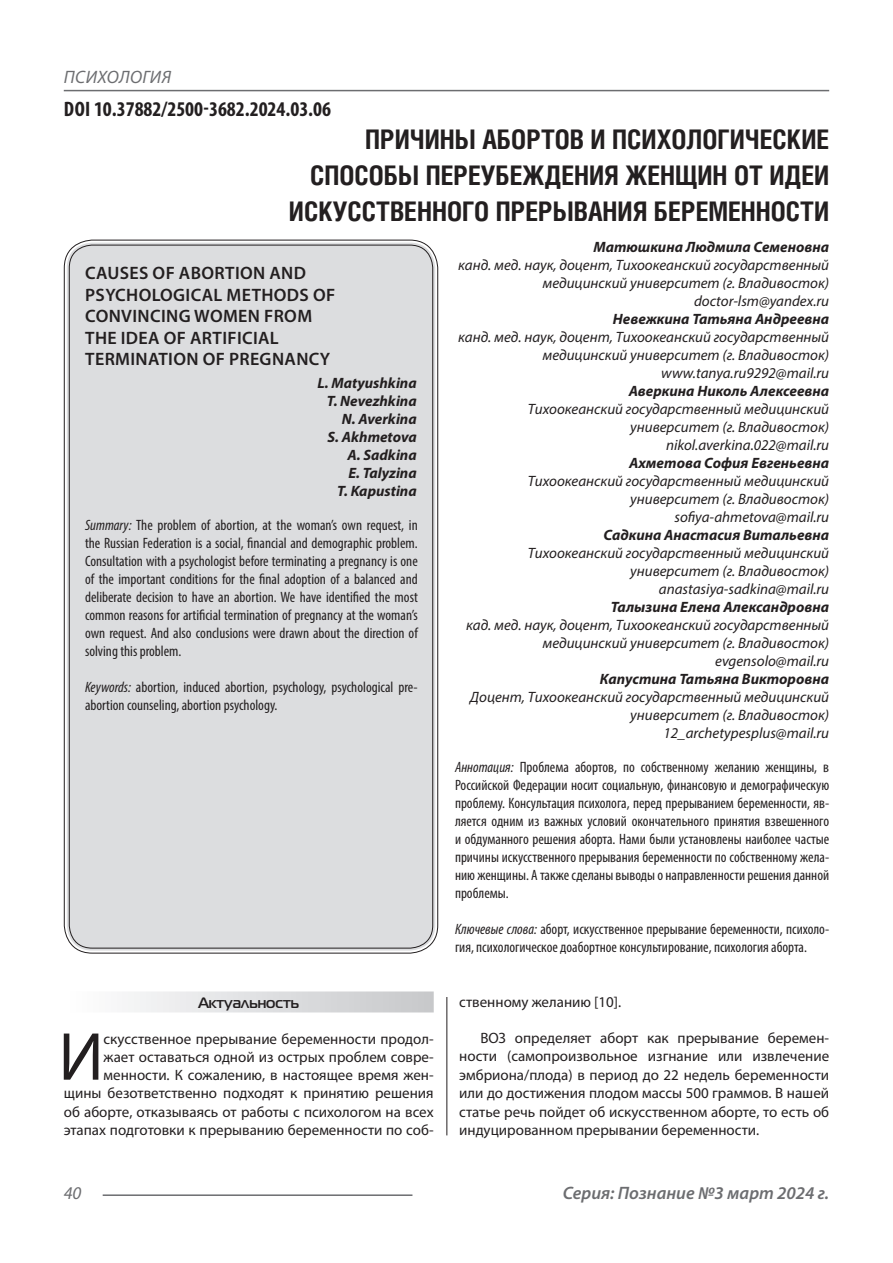
<style>
.page{position:relative;width:893px;height:1263px;background:#fff}
.page>*{position:absolute;margin:0;border:0;box-sizing:border-box;transform-origin:0 0}
.Статья_текст_первый{font:68.4px "Myriad Pro";color:#231f20}
.Статья_название{font:700 27px "Helios Cond C";color:#231f20}
.ДОИ{font:700 condensed 21px "Myriad Pro";color:#231f20}
.Статья_название_англ{font:600 18px/21.6px "Myriad Pro";letter-spacing:.02em;color:#231f20}
.t1{font:italic 600 18px "Myriad Pro";color:#6c6d70}
.t2{font:italic 18px "Myriad Pro";letter-spacing:.02em;color:#6c6d70}
.Статья_автор_инфо{font:italic 15px/18px "Myriad Pro";color:#231f20;text-align:right}
.Статья_аннотация_тек{font:condensed 15px/18px "Myriad Pro";color:#231f20;text-align:justify}
.Статья_аннотация_анг{font:condensed 15px/18px "Myriad Pro";color:#231f20;text-align:justify}
.Статья_текст_первый-2{font:15px/18.3px "Myriad Pro";color:#231f20;text-align:right}
.Статья_текст{font:15px/18.5px "Myriad Pro";color:#231f20;text-align:justify}
.Статья_автор_фио_рус{font:italic 700 15px "Myriad Pro";color:#231f20}
.Статья_автор_англ{font:italic 700 15px "Myriad Pro";color:#231f20}
.Статья_подзаголовок{font:700 15px "Magistral C";color:#231f20}
.s1{font-style:italic}
</style>
<div class="page">
<hr style="left:446px;top:128px;width:1px;height:1007px;background:#231f20">
<hr style="left:103px;top:1194px;width:309px;height:2px;background:#6c6d70">
<hr style="left:64px;top:90px;width:765px;height:1px;background:#6c6d70">
<div style="left:67px;top:243px;width:368px;height:708px;background:#dcdddf;border-radius:26px"></div>
<div style="left:64px;top:991px;width:370px;height:21px;background:linear-gradient(to right,#fefeff,#c6c8ca)"></div>
<p class="t2" style="left:64px;top:66px;width:109px">ПСИХОЛОГИЯ</p>
<p class="ДОИ" style="left:64px;top:96px;width:269px">DOI 10.37882/2500-3682.2024.03.06</p>
<p class="Статья_название" style="left:365px;top:124px;width:466px">ПРИЧИНЫ АБОРТОВ И ПСИХОЛОГИЧЕСКИЕ</p>
<p class="Статья_название" style="left:310px;top:160px;width:521px">СПОСОБЫ ПЕРЕУБЕЖДЕНИЯ ЖЕНЩИН ОТ ИДЕИ</p>
<p class="Статья_название" style="left:289px;top:196px;width:542px">ИСКУССТВЕННОГО ПРЕРЫВАНИЯ БЕРЕМЕННОСТИ</p>
<p class="Статья_автор_фио_рус" style="left:593px;top:237px;width:237px">Матюшкина Людмила Семеновна</p>
<p class="Статья_автор_инфо" style="left:458px;top:256px;width:372px">канд. мед. наук, доцент, Тихоокеанский государственный медицинский университет (г. Владивосток)</p>
<p class="Статья_автор_инфо" style="left:694px;top:292px;width:137px">doctor-lsm@yandex.ru</p>
<p class="Статья_автор_фио_рус" style="left:613px;top:309px;width:218px">Невежкина Татьяна Андреевна</p>
<p class="Статья_автор_инфо" style="left:458px;top:328px;width:372px">канд. мед. наук, доцент, Тихоокеанский государственный медицинский университет (г. Владивосток)</p>
<p class="Статья_автор_инфо" style="left:661px;top:364px;width:170px">www.tanya.ru9292@mail.ru</p>
<p class="Статья_автор_фио_рус" style="left:629px;top:381px;width:202px">Аверкина Николь Алексеевна</p>
<p class="Статья_автор_инфо" style="left:528px;top:400px;width:303px">Тихоокеанский государственный медицинский университет (г. Владивосток)</p>
<p class="Статья_автор_инфо" style="left:666px;top:436px;width:165px">nikol.averkina.022@mail.ru</p>
<p class="Статья_автор_фио_рус" style="left:629px;top:453px;width:202px">Ахметова София Евгеньевна</p>
<p class="Статья_автор_инфо" style="left:528px;top:472px;width:303px">Тихоокеанский государственный медицинский университет (г. Владивосток)</p>
<p class="Статья_автор_инфо" style="left:674px;top:508px;width:156px">sofiya-ahmetova@mail.ru</p>
<p class="Статья_автор_фио_рус" style="left:604px;top:525px;width:227px">Садкина Анастасия Витальевна</p>
<p class="Статья_автор_инфо" style="left:528px;top:544px;width:303px">Тихоокеанский государственный медицинский университет (г. Владивосток)</p>
<p class="Статья_автор_инфо" style="left:659px;top:580px;width:172px">anastasiya-sadkina@mail.ru</p>
<p class="Статья_автор_фио_рус" style="left:611px;top:597px;width:220px">Талызина Елена Александровна</p>
<p class="Статья_автор_инфо" style="left:466px;top:616px;width:365px">кад. мед. наук, доцент, Тихоокеанский государственный медицинский университет (г. Владивосток)</p>
<p class="Статья_автор_инфо" style="left:715px;top:652px;width:115px">evgensolo@mail.ru</p>
<p class="Статья_автор_фио_рус" style="left:600px;top:669px;width:231px">Капустина Татьяна Викторовна</p>
<p class="Статья_автор_инфо" style="left:470px;top:688px;width:360px">Доцент, Тихоокеанский государственный медицинский университет (г. Владивосток)</p>
<p class="Статья_автор_инфо" style="left:663px;top:724px;width:167px">12_archetypesplus@mail.ru</p>
<p class="Статья_аннотация_тек" style="left:455px;top:758px;width:376px"><span class="s1">Аннотация:</span> Проблема абортов, по собственному желанию женщины, в Российской Федерации носит социальную, финансовую и демографическую проблему. Консультация психолога, перед прерыванием беременности, яв&shy;ляется одним из важных условий окончательного принятия взвешенного и обдуманного решения аборта. Нами были установлены наиболее частые причины искусственного прерывания беременности по собственному жела&shy;нию женщины. А также сделаны выводы о направленности решения данной проблемы.</p>
<p class="Статья_аннотация_тек" style="left:455px;top:920px;width:376px"><span class="s1">Ключевые слова:</span> аборт, искусственное прерывание беременности, психоло&shy;гия, психологическое доабортное консультирование, психология аборта.</p>
<p class="Статья_название_англ" style="left:85px;top:262px;width:252px">CAUSES OF ABORTION AND<br>PSYCHOLOGICAL METHODS OF<br>CONVINCING WOMEN FROM</p>
<p class="Статья_название_англ" style="left:85px;top:327px;width:195px">THE IDEA OF ARTIFICIAL</p>
<p class="Статья_название_англ" style="left:85px;top:348px;width:247px">TERMINATION OF PREGNANCY</p>
<p class="Статья_автор_англ" style="left:317px;top:374px;width:101px">L. Matyushkina</p>
<p class="Статья_автор_англ" style="left:327px;top:392px;width:91px">T. Nevezhkina</p>
<p class="Статья_автор_англ" style="left:342px;top:410px;width:76px">N. Averkina</p>
<p class="Статья_автор_англ" style="left:328px;top:428px;width:91px">S. Akhmetova</p>
<p class="Статья_автор_англ" style="left:348px;top:446px;width:71px">A. Sadkina</p>
<p class="Статья_автор_англ" style="left:348px;top:464px;width:70px">E. Talyzina</p>
<p class="Статья_автор_англ" style="left:337px;top:482px;width:81px">T. Kapustina</p>
<p class="Статья_аннотация_анг" style="left:85px;top:516px;width:334px"><span class="s1">Summary:</span> The problem of abortion, at the woman’s own request, in the Russian Federation is a social, financial and demographic problem.<br>Consultation with a psychologist before terminating a pregnancy is one of the important conditions for the final adoption of a balanced and deliberate decision to have an abortion. We have identified the most common reasons for artificial termination of pregnancy at the woman’s own request. And also conclusions were drawn about the direction of solving this problem.</p>
<p class="Статья_аннотация_анг" style="left:85px;top:678px;width:334px"><span class="s1">Keywords:</span> abortion, induced abortion, psychology, psychological pre&shy;abortion counseling, abortion psychology.</p>
<p class="Статья_подзаголовок" style="left:198px;top:994px;width:102px">Актуальность</p>
<p class="Статья_текст_первый-2" style="left:64px;top:1029px;width:371px">скусственное прерывание беременности продол-<br>жает оставаться одной из острых проблем совре&shy;менности. К сожалению, в настоящее время жен&shy;щины безответственно подходят к принятию решения об аборте, отказываясь от работы с психологом на всех этапах подготовки к прерыванию беременности по соб-</p>
<p class="Статья_текст_первый" style="left:59px;top:1014px;width:47px">И</p>
<p class="Статья_текст_первый-2" style="left:459px;top:993px;width:164px">ственному желанию [10].</p>
<p class="Статья_текст" style="left:459px;top:1028px;width:371px;text-indent:21px">ВОЗ определяет аборт как прерывание беремен&shy;ности (самопроизвольное изгнание или извлечение эмбриона/плода) в период до 22 недель беременности или до достижения плодом массы 500 граммов. В нашей статье речь пойдет об искусственном аборте, то есть об индуцированном прерывании беременности.</p>
<p class="t2" style="left:64px;top:1182px;width:19px">40</p>
<p class="t1" style="left:563px;top:1182px;width:268px">Серия: Познание №3 март 2024 г.</p>
</div>
